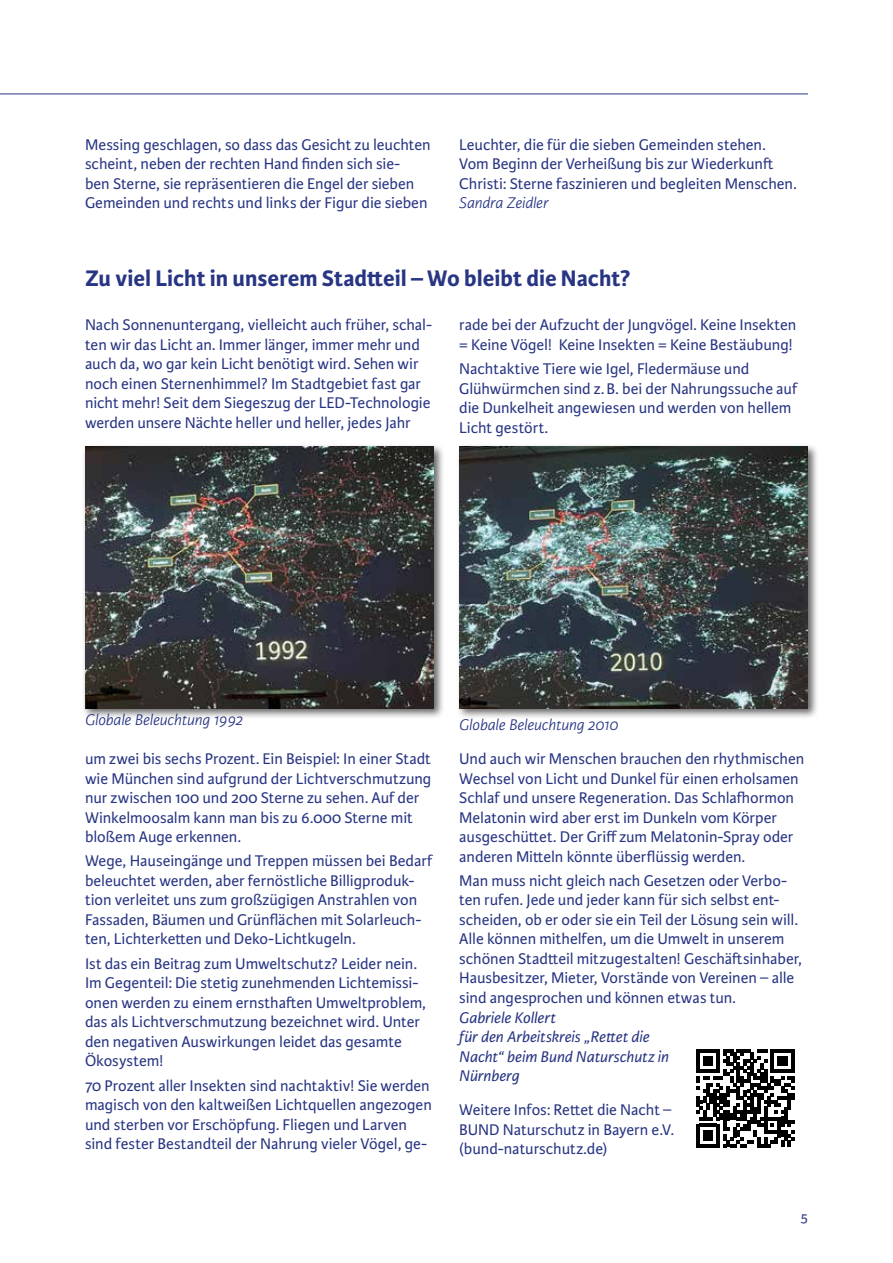
<style>
.page{position:relative;width:893px;height:1263px;background:#fff}
.page>*{position:absolute;margin:0;border:0;box-sizing:border-box;transform-origin:0 0}
.t1{font:700 24px "Karmina Sans";letter-spacing:.005em;color:#283583}
.t2{font:16.5px/19.5px "Karmina Sans";color:#283583}
.t3{font:italic 16.5px/19.5px "Karmina Sans";color:#283583}
.t4{font:italic 300 16.5px "Karmina Sans";color:#283583}
.t5{font:15px "Karmina Sans";color:#283583}
</style>
<div class="page">
<hr style="left:0;top:94px;width:808px;height:1px;background:#283583">
<div style="left:82px;top:444px;width:362px;height:275px;background:#000;opacity:.6"></div>
<img style="left:85px;top:447px;width:349px;height:261px">
<div style="left:456px;top:444px;width:363px;height:275px;background:#000;opacity:.6"></div>
<img style="left:459px;top:447px;width:349px;height:261px">
<svg style="left:696px;top:1049px;width:98px;height:98px"></svg>
<p class="t2" style="left:85px;top:135px;width:347px">Messing geschlagen, so dass das Gesicht zu leuchten scheint, neben der rechten Hand finden sich sie-<br>ben Sterne, sie repräsentieren die Engel der sieben Gemeinden und rechts und links der Figur die sieben</p>
<p class="t2" style="left:459px;top:135px;width:339px">Leuchter, die für die sieben Gemeinden stehen.<br>Vom Beginn der Verheißung bis zur Wiederkunft<br>Christi: Sterne faszinieren und begleiten Menschen.</p>
<p class="t4" style="left:459px;top:194px;width:91px">Sandra Zeidler</p>
<h1 class="t1" style="left:85px;top:265px;width:547px">Zu viel Licht in unserem Stadtteil – Wo bleibt die Nacht?</h1>
<p class="t2" style="left:85px;top:315px;width:349px">Nach Sonnenuntergang, vielleicht auch früher, schal&shy;ten wir das Licht an. Immer länger, immer mehr und auch da, wo gar kein Licht benötigt wird. Sehen wir noch einen Sternenhimmel? Im Stadtgebiet fast gar nicht mehr! Seit dem Siegeszug der LED-Technologie werden unsere Nächte heller und heller, jedes Jahr</p>
<p class="t2" style="left:459px;top:315px;width:339px">rade bei der Aufzucht der Jungvögel. Keine Insekten = Keine Vögel! Keine Insekten = Keine Bestäubung!</p>
<p class="t2" style="left:459px;top:359px;width:339px">Nachtaktive Tiere wie Igel, Fledermäuse und Glühwürmchen sind z.B. bei der Nahrungssuche auf die Dunkelheit angewiesen und werden von hellem Licht gestört.</p>
<p class="t4" style="left:85px;top:711px;width:160px">Globale Beleuchtung 1992</p>
<p class="t4" style="left:459px;top:716px;width:160px">Globale Beleuchtung 2010</p>
<p class="t2" style="left:85px;top:749px;width:348px">um zwei bis sechs Prozent. Ein Beispiel: In einer Stadt wie München sind aufgrund der Lichtverschmutzung nur zwischen 100 und 200 Sterne zu sehen. Auf der Winkelmoosalm kann man bis zu 6.000 Sterne mit bloßem Auge erkennen.</p>
<p class="t2" style="left:85px;top:852px;width:349px">Wege, Hauseingänge und Treppen müssen bei Bedarf beleuchtet werden, aber fernöstliche Billigproduk&shy;tion verleitet uns zum großzügigen Anstrahlen von Fassaden, Bäumen und Grünflächen mit Solarleuch&shy;ten, Lichterketten und Deko-Lichtkugeln.</p>
<p class="t2" style="left:85px;top:954px;width:343px">Ist das ein Beitrag zum Umweltschutz? Leider nein.<br>Im Gegenteil: Die stetig zunehmenden Lichtemissi&shy;onen werden zu einem ernsthaften Umweltproblem, das als Lichtverschmutzung bezeichnet wird. Unter den negativen Auswirkungen leidet das gesamte Ökosystem!</p>
<p class="t2" style="left:85px;top:1076px;width:348px">70 Prozent aller Insekten sind nachtaktiv! Sie werden magisch von den kaltweißen Lichtquellen angezogen und sterben vor Erschöpfung. Fliegen und Larven sind fester Bestandteil der Nahrung vieler Vögel, ge-</p>
<p class="t2" style="left:459px;top:749px;width:346px">Und auch wir Menschen brauchen den rhythmischen Wechsel von Licht und Dunkel für einen erholsamen Schlaf und unsere Regeneration. Das Schlafhormon Melatonin wird aber erst im Dunkeln vom Körper ausgeschüttet. Der Griff zum Melatonin-Spray oder anderen Mitteln könnte überflüssig werden.</p>
<p class="t2" style="left:459px;top:871px;width:344px">Man muss nicht gleich nach Gesetzen oder Verbo&shy;ten rufen. Jede und jeder kann für sich selbst ent&shy;scheiden, ob er oder sie ein Teil der Lösung sein will.<br>Alle können mithelfen, um die Umwelt in unserem schönen Stadtteil mitzugestalten! Geschäftsinhaber, Hausbesitzer, Mieter, Vorstände von Vereinen – alle sind angesprochen und können etwas tun.</p>
<p class="t3" style="left:459px;top:1008px;width:211px">Gabriele Kollert<br>für den Arbeitskreis „Rettet die<br>Nacht“ beim Bund Naturschutz in<br>Nürnberg</p>
<p class="t2" style="left:459px;top:1100px;width:216px">Weitere Infos: Rettet die Nacht –<br>BUND Naturschutz in Bayern e.V. (bund-naturschutz.de)</p>
<p class="t5" style="left:801px;top:1209px;width:9px">5</p>
</div>
